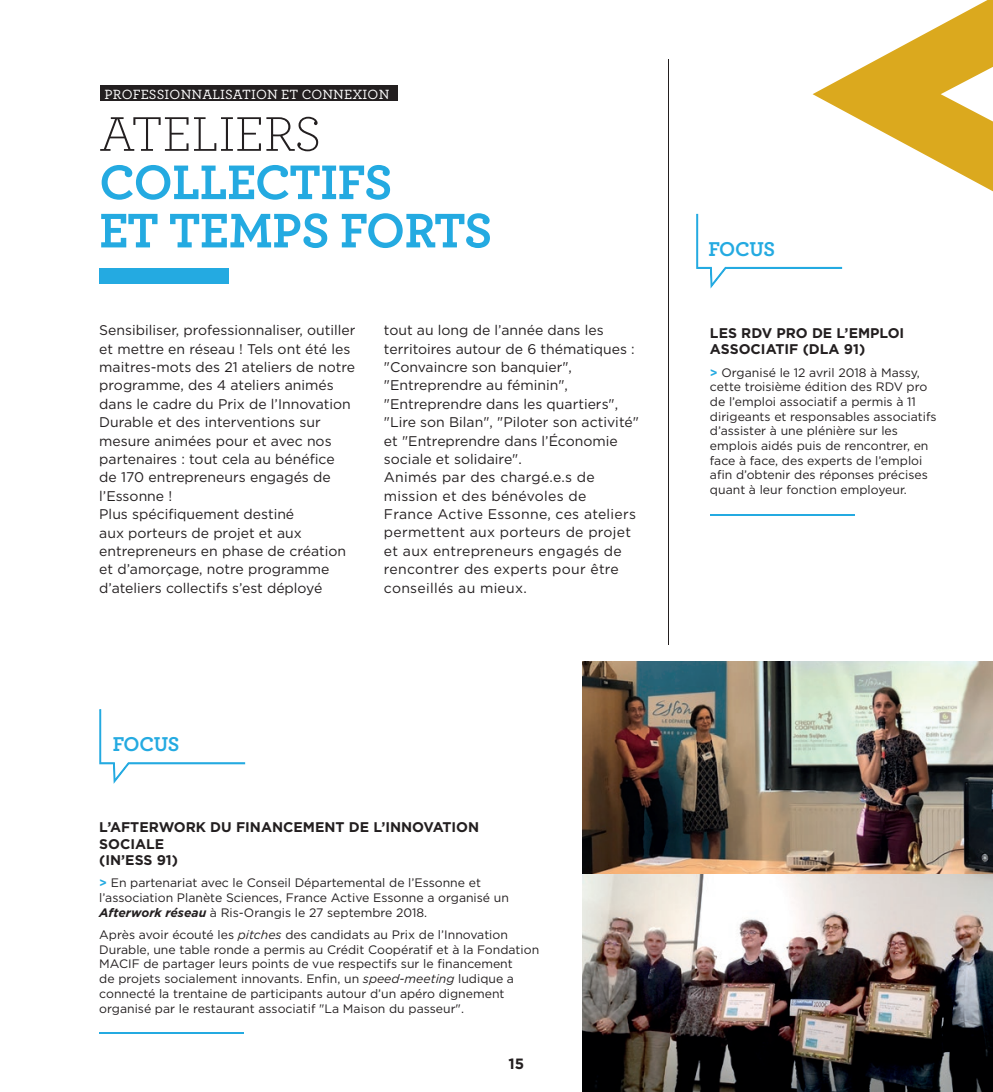
<style>
.page{position:relative;width:993px;height:1092px;background:#fff}
.page>*{position:absolute;margin:0;border:0;box-sizing:border-box;transform-origin:0 0}
.t1{font:700 50.93px/48.3px "Archer";letter-spacing:-.01em;color:#24aae1}
.t2{font:300 50.93px "Archer";letter-spacing:-.01em;color:#231f20}
.t3{font:700 21px "Archer";letter-spacing:-.02em;color:#24aae1}
.t4{font:700 14.88px "Gotham";color:#231f20}
.t5{font:14px/18.4px "Gotham";color:#231f20}
.t6{font:700 14px/16.8px "Gotham";color:#231f20}
.t7{font:500 14px "Archer";letter-spacing:.01em;color:#fff}
.t8{font:12.25px/14.7px "Gotham";color:#231f20}
.s1{font-weight:700;color:#24aae1}
.s2{font-weight:700;font-style:italic}
.s3{font-style:italic}
</style>
<div class="page">
<div style="left:99px;top:268px;width:130px;height:15px;background:#24aae1"></div>
<img style="left:582px;top:873px;width:410px;height:218px">
<img style="left:582px;top:661px;width:410px;height:212px">
<div style="left:100px;top:85px;width:297px;height:16px;background:#231f20"></div>
<hr style="left:668px;top:60px;width:1px;height:585px;background:#231f20">
<hr style="left:709px;top:514px;width:145px;height:1px;background:#24aae1">
<hr style="left:99px;top:1032px;width:144px;height:1px;background:#24aae1">
<svg style="left:696px;top:214px;width:145px;height:74px"></svg>
<svg style="left:99px;top:709px;width:146px;height:74px"></svg>
<svg style="left:812px;top:0;width:180px;height:191px"></svg>
<p class="t7" style="left:105px;top:84px;width:286px">PROFESSIONNALISATION ET CONNEXION</p>
<h1 class="t2" style="left:99px;top:100px;width:223px">ATELIERS</h1>
<h1 class="t1" style="left:99px;top:155px;width:394px">COLLECTIFS<br>ET TEMPS FORTS</h1>
<p class="t5" style="left:99px;top:321px;width:258px">Sensibiliser, professionnaliser, outiller et mettre en réseau ! Tels ont été les maitres-mots des 21 ateliers de notre programme, des 4 ateliers animés dans le cadre du Prix de l’Innovation<br>Durable et des interventions sur mesure animées pour et avec nos partenaires : tout cela au bénéfice de 170 entrepreneurs engagés de l’Essonne !<br>Plus spécifiquement destiné<br>aux porteurs de projet et aux entrepreneurs en phase de création et d’amorçage, notre programme d’ateliers collectifs s’est déployé</p>
<p class="t5" style="left:384px;top:321px;width:256px">tout au long de l’année dans les territoires autour de 6 thématiques : "Convaincre son banquier", "Entreprendre au féminin", "Entreprendre dans les quartiers", "Lire son Bilan", "Piloter son activité" et "Entreprendre dans l’Économie sociale et solidaire".<br>Animés par des chargé.e.s de mission et des bénévoles de<br>France Active Essonne, ces ateliers permettent aux porteurs de projet et aux entrepreneurs engagés de rencontrer des experts pour être conseillés au mieux.</p>
<h2 class="t3" style="left:113px;top:727px;width:68px">FOCUS</h2>
<p class="t6" style="left:99px;top:818px;width:381px">L’AFTERWORK DU FINANCEMENT DE L’INNOVATION<br>SOCIALE<br>(IN’ESS 91)</p>
<p class="t8" style="left:99px;top:875px;width:411px"><span class="s1">&gt;</span> En partenariat avec le Conseil Départemental de l’Essonne et l’association Planète Sciences, France Active Essonne a organisé un<br><span class="s2">Afterwork réseau</span> à Ris-Orangis le 27 septembre 2018.</p>
<p class="t8" style="left:99px;top:927px;width:441px">Après avoir écouté les <span class="s3">pitches</span> des candidats au Prix de l’Innovation Durable, une table ronde a permis au Crédit Coopératif et à la Fondation MACIF de partager leurs points de vue respectifs sur le financement<br>de projets socialement innovants. Enfin, un <span class="s3">speed-meeting</span> ludique a connecté la trentaine de participants autour d’un apéro dignement organisé par le restaurant associatif "La Maison du passeur".</p>
<p class="t4" style="left:508px;top:1053px;width:17px">15</p>
<h2 class="t3" style="left:708px;top:232px;width:68px">FOCUS</h2>
<p class="t6" style="left:709px;top:324px;width:196px">LES RDV PRO DE L’EMPLOI<br>ASSOCIATIF (DLA 91)</p>
<p class="t8" style="left:709px;top:364px;width:228px"><span class="s1">&gt;</span> Organisé le 12 avril 2018 à Massy, cette troisième édition des RDV pro de l’emploi associatif a permis à 11 dirigeants et responsables associatifs d’assister à une plénière sur les emplois aidés puis de rencontrer, en face à face, des experts de l’emploi afin d’obtenir des réponses précises quant à leur fonction employeur.</p>
</div>
